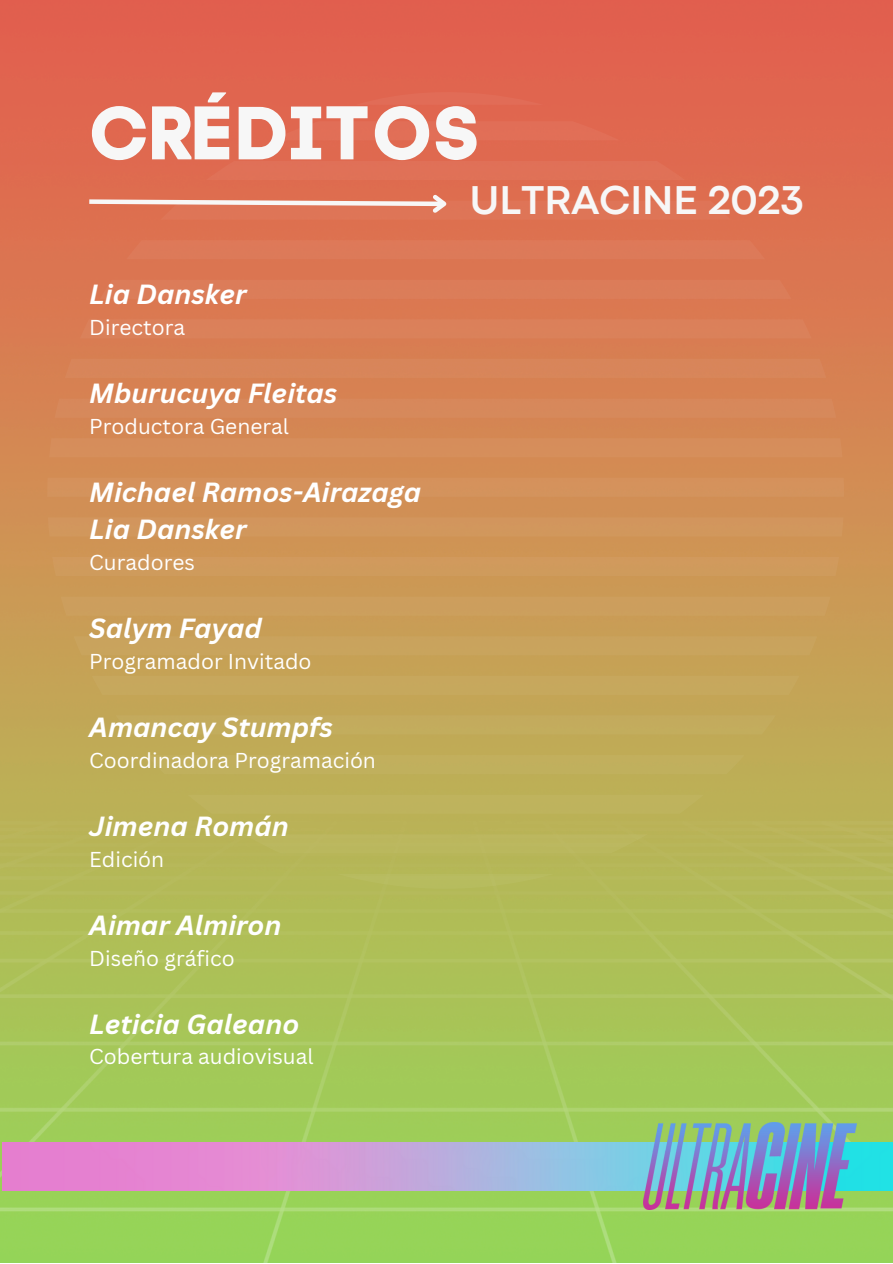
<style>
.page{position:relative;width:893px;height:1264px;background:#fff}
.page>*{position:absolute;margin:0;border:0;box-sizing:border-box;transform-origin:0 0}
.t1{font:75px "Code Pro Bold LC";color:#f7f7f7}
.t2{font:700 42px "Codec Pro";color:#f7f7f7}
.t3{font:italic 700 27px "Canva Sans";color:#fff}
.t4{font:21px "Canva Sans";color:#fff}
</style>
<div class="page">
<img style="left:0;top:0;width:892px;height:822px">
<div style="left:116px;top:715px;width:659px;height:19px;background:#c3ab5d"></div>
<div style="left:61px;top:596px;width:769px;height:19px;background:#cc9e5d"></div>
<div style="left:92px;top:675px;width:707px;height:20px;background:#c6a85d"></div>
<div style="left:74px;top:636px;width:743px;height:19px;background:#c9a35d"></div>
<div style="left:187px;top:794px;width:517px;height:19px;background:#beb35d"></div>
<div style="left:47px;top:477px;width:797px;height:20px;background:#d5925c"></div>
<div style="left:146px;top:755px;width:598px;height:19px;background:#c0af5d"></div>
<div style="left:100px;top:280px;width:691px;height:19px;background:#db7c59"></div>
<div style="left:206px;top:161px;width:479px;height:19px;background:#e07157"></div>
<div style="left:126px;top:240px;width:639px;height:19px;background:#dd7959"></div>
<div style="left:271px;top:121px;width:349px;height:19px;background:#e16e57"></div>
<div style="left:52px;top:557px;width:787px;height:19px;background:#cf9a5c"></div>
<div style="left:80px;top:319px;width:731px;height:19px;background:#db815a"></div>
<div style="left:49px;top:438px;width:793px;height:19px;background:#d68e5b"></div>
<div style="left:48px;top:517px;width:795px;height:19px;background:#d2975d"></div>
<div style="left:55px;top:398px;width:781px;height:20px;background:#d7885b"></div>
<div style="left:65px;top:359px;width:761px;height:19px;background:#d8855a"></div>
<div style="left:355px;top:92px;width:188px;height:13px;background:#e16c57"></div>
<img style="left:0;top:822px;width:892px;height:440px">
<img style="left:2px;top:1142px;width:890px;height:48px">
<svg style="left:85px;top:191px;width:645px;height:29px;background:#e07d62"></svg>
<img style="left:643px;top:1122px;width:212px;height:87px">
<p class="t1" style="left:89px;top:88px;width:392px">CRÉDITOS</p>
<p class="t2" style="left:470px;top:185px;width:335px">ULTRACINE 2023</p>
<p class="t3" style="left:89px;top:275px;width:159px">Lia Dansker</p>
<p class="t4" style="left:89px;top:312px;width:97px">Directora</p>
<p class="t3" style="left:89px;top:374px;width:249px">Mburucuya Fleitas</p>
<p class="t4" style="left:89px;top:411px;width:201px">Productora General</p>
<p class="t3" style="left:89px;top:473px;width:333px">Michael Ramos-Airazaga</p>
<p class="t3" style="left:89px;top:510px;width:159px">Lia Dansker</p>
<p class="t4" style="left:89px;top:547px;width:107px">Curadores</p>
<p class="t3" style="left:89px;top:609px;width:174px">Salym Fayad</p>
<p class="t4" style="left:89px;top:646px;width:224px">Programador Invitado</p>
<p class="t3" style="left:89px;top:708px;width:245px">Amancay Stumpfs</p>
<p class="t4" style="left:89px;top:745px;width:288px">Coordinadora Programación</p>
<p class="t3" style="left:89px;top:807px;width:201px">Jimena Román</p>
<p class="t4" style="left:89px;top:844px;width:76px">Edición</p>
<p class="t3" style="left:89px;top:906px;width:194px">Aimar Almiron</p>
<p class="t4" style="left:89px;top:943px;width:147px">Diseño gráfico</p>
<p class="t3" style="left:89px;top:1005px;width:211px">Leticia Galeano</p>
<p class="t4" style="left:89px;top:1042px;width:226px">Cobertura audiovisual</p>
</div>
